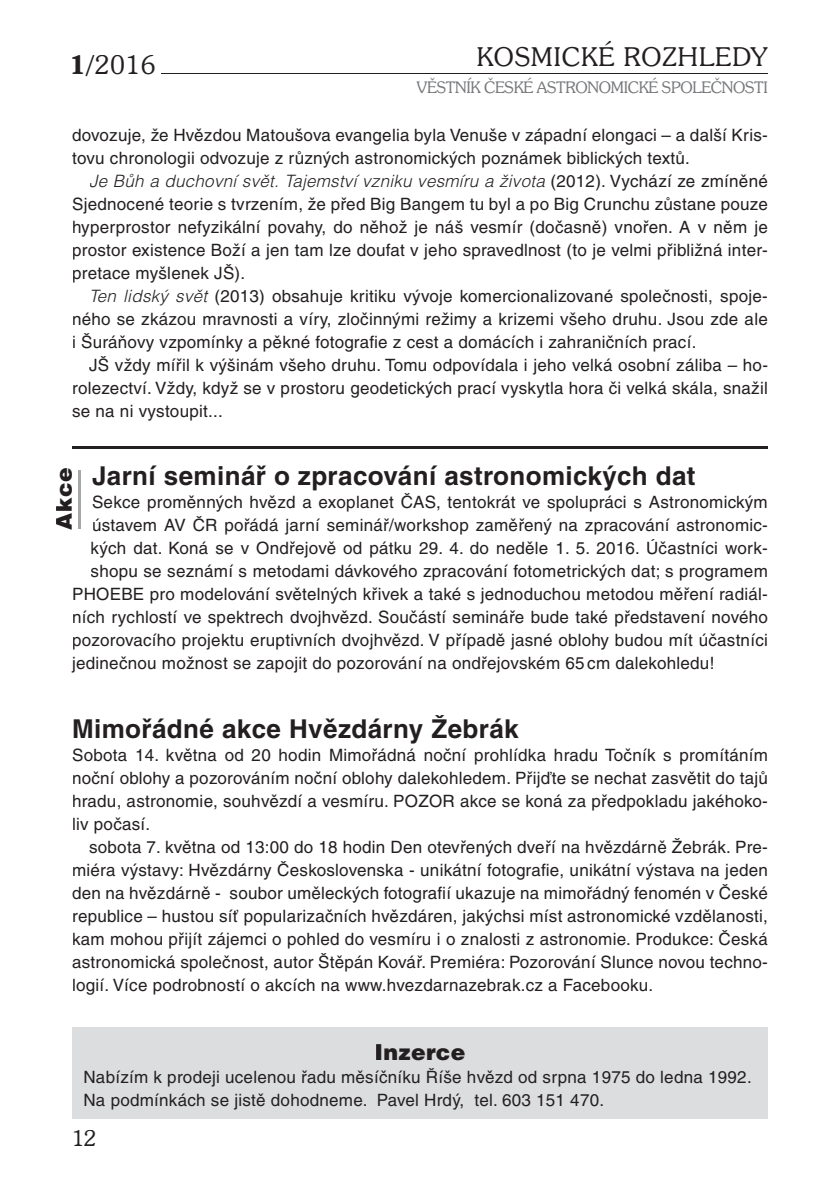
<style>
.page{position:relative;width:840px;height:1191px;background:#fff}
.page>*{position:absolute;margin:0;border:0;box-sizing:border-box;transform-origin:0 0}
.t1{font:700 26px "Helvetica CE";letter-spacing:.015em;color:#231f20}
.t2{font:300 26px "Souvenir IT Cby BTCE";letter-spacing:.04em;color:#231f20}
.t3{font:900 22px "Helvetica CE";letter-spacing:.015em;color:#231f20}
.t4{font:300 22px "Souvenir IT Cby BTCE";color:#231f20}
.t5{font:17px/23px "Helvetica CE";letter-spacing:.015em;color:#231f20;text-align:justify}
.t6{font:300 16px "Souvenir IT Cby BTCE";letter-spacing:-.02em;color:#76787b}
.s1{font-weight:600}
.s2{font-weight:300;font-style:italic}
</style>
<div class="page">
<hr style="left:162px;top:73px;width:605px;height:1px;background:#231f20">
<hr style="left:79px;top:470px;width:2px;height:59px;background:#a6a7ab">
<div style="left:72px;top:1027px;width:695px;height:92px;background:#dcdddf"></div>
<hr style="left:72px;top:446px;width:695px;height:2px;background:#231f20">
<h1 class="t2" style="left:69px;top:48px;width:87px"><span class="s1">1/</span>2016</h1>
<h1 class="t2" style="left:476px;top:39px;width:292px">KOSMICKÉ ROZHLEDY</h1>
<p class="t6" style="left:416px;top:77px;width:352px">VĚSTNÍK ČESKÉ ASTRONOMICKÉ SPOLEČNOSTI</p>
<p class="t5" style="left:72px;top:123px;width:696px">dovozuje, že Hvězdou Matoušova evangelia byla Venuše v západní elongaci – a další Kris&shy;tovu chronologii odvozuje z různých astronomických poznámek biblických textů.</p>
<p class="t5" style="left:72px;top:169px;width:697px;text-indent:17px"><span class="s2">Je Bůh a duchovní svět. Tajemství vzniku vesmíru a života</span> (2012). Vychází ze zmíněné Sjednocené teorie s tvrzením, že před Big Bangem tu byl a po Big Crunchu zůstane pouze hyperprostor nefyzikální povahy, do něhož je náš vesmír (dočasně) vnořen. A v něm je prostor existence Boží a jen tam lze doufat v jeho spravedlnost (to je velmi přibližná inter&shy;pretace myšlenek JŠ).</p>
<p class="t5" style="left:72px;top:284px;width:697px;text-indent:17px"><span class="s2">Ten lidský svět</span> (2013) obsahuje kritiku vývoje komercionalizované společnosti, spoje&shy;ného se zkázou mravnosti a víry, zločinnými režimy a krizemi všeho druhu. Jsou zde ale i Šuráňovy vzpomínky a pěkné fotografie z cest a domácích i zahraničních prací.</p>
<p class="t5" style="left:72px;top:353px;width:697px;text-indent:17px">JŠ vždy mířil k výšinám všeho druhu. Tomu odpovídala i jeho velká osobní záliba – ho&shy;rolezectví. Vždy, když se v prostoru geodetických prací vyskytla hora či velká skála, snažil se na ni vystoupit...</p>
<h1 class="t1" style="left:92px;top:460px;width:604px">Jarní seminář o zpracování astronomických dat</h1>
<p class="t5" style="left:92px;top:491px;width:677px">Sekce proměnných hvězd a exoplanet ČAS, tentokrát ve spolupráci s Astronomickým</p>
<p class="t5" style="left:92px;top:514px;width:677px">ústavem AV ČR pořádá jarní seminář/workshop zaměřený na zpracování astronomic-</p>
<p class="t5" style="left:91px;top:537px;width:678px">kých dat. Koná se v Ondřejově od pátku 29. 4. do neděle 1. 5. 2016. Účastníci work-</p>
<p class="t5" style="left:91px;top:560px;width:678px">shopu se seznámí s metodami dávkového zpracování fotometrických dat; s programem</p>
<p class="t5" style="left:72px;top:583px;width:696px">PHOEBE pro modelování světelných křivek a také s jednoduchou metodou měření radiál-</p>
<p class="t5" style="left:72px;top:606px;width:697px">ních rychlostí ve spektrech dvojhvězd. Součástí semináře bude také představení nového</p>
<p class="t5" style="left:72px;top:629px;width:697px">pozorovacího projektu eruptivních dvojhvězd. V případě jasné oblohy budou mít účastníci</p>
<p class="t5" style="left:72px;top:651px;width:643px">jedinečnou možnost se zapojit do pozorování na ondřejovském 65 cm dalekohledu!</p>
<p class="t3" style="left:51px;top:530px;width:64px;rotate:-90deg">Akce</p>
<h1 class="t1" style="left:72px;top:713px;width:448px">Mimořádné akce Hvězdárny Žebrák</h1>
<p class="t5" style="left:72px;top:743px;width:697px">Sobota 14. května od 20 hodin Mimořádná noční prohlídka hradu Točník s promítáním noční oblohy a pozorováním noční oblohy dalekohledem. Přijďte se nechat zasvětit do tajů hradu, astronomie, souhvězdí a vesmíru. POZOR akce se koná za předpokladu jakéhoko&shy;liv počasí.</p>
<p class="t5" style="left:72px;top:835px;width:697px;text-indent:17px">sobota 7. května od 13:00 do 18 hodin Den otevřených dveří na hvězdárně Žebrák. Pre&shy;miéra výstavy: Hvězdárny Československa - unikátní fotografie, unikátní výstava na jeden den na hvězdárně - soubor uměleckých fotografií ukazuje na mimořádný fenomén v České republice – hustou síť popularizačních hvězdáren, jakýchsi míst astronomické vzdělanosti, kam mohou přijít zájemci o pohled do vesmíru i o znalosti z astronomie. Produkce: Česká astronomická společnost, autor Štěpán Kovář. Premiéra: Pozorování Slunce novou techno&shy;logií. Více podrobností o akcích na www.hvezdarnazebrak.cz a Facebooku.</p>
<p class="t3" style="left:374px;top:1039px;width:92px">Inzerce</p>
<p class="t5" style="left:83px;top:1065px;width:669px">Nabízím k prodeji ucelenou řadu měsíčníku Říše hvězd od srpna 1975 do ledna 1992.<br>Na podmínkách se jistě dohodneme. Pavel Hrdý, tel. 603 151 470.</p>
<p class="t4" style="left:72px;top:1124px;width:26px">12</p>
</div>
